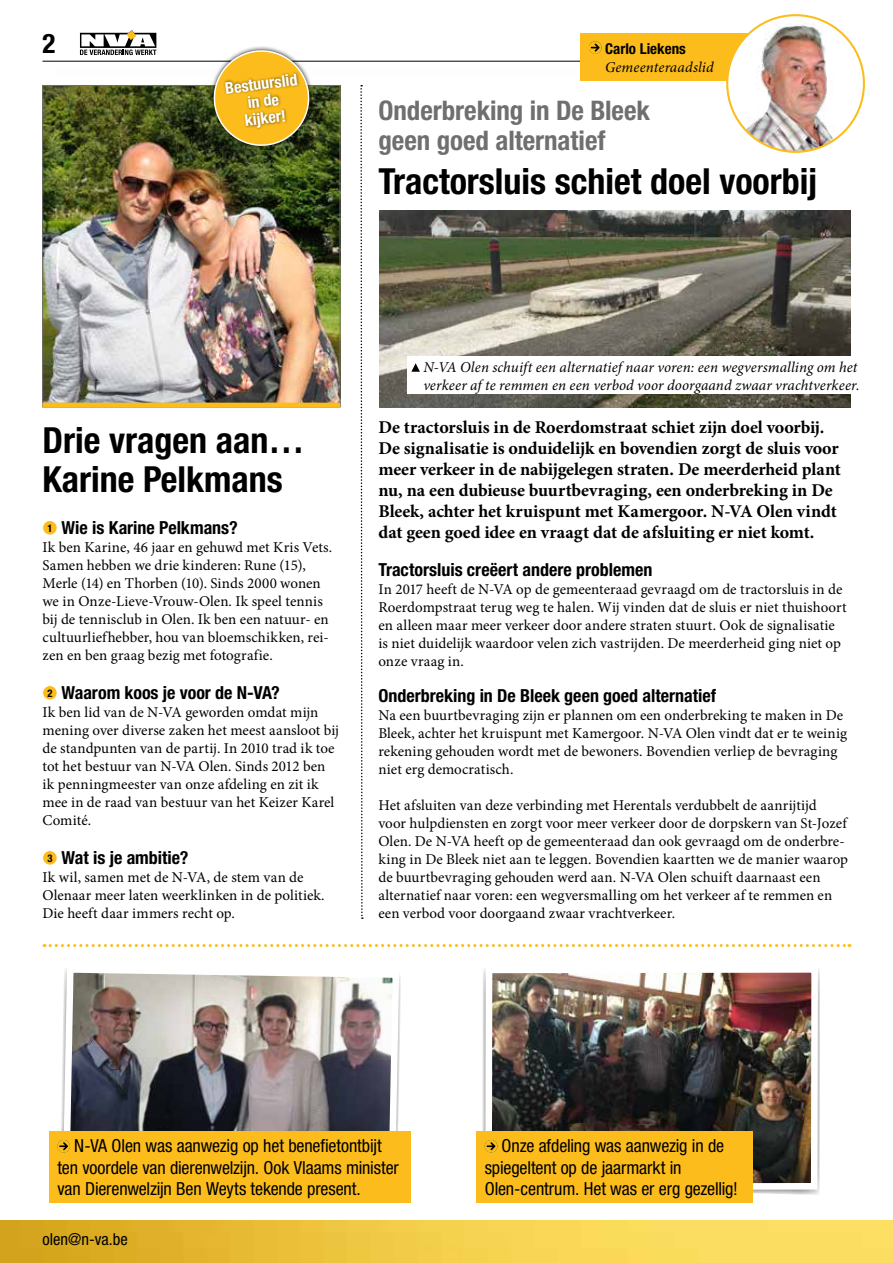
<style>
.page{position:relative;width:893px;height:1263px;background:#fff}
.page>*{position:absolute;margin:0;border:0;box-sizing:border-box;transform-origin:0 0}
.t1{font:700 condensed 36px/39px "Helvetica Neue LT Std";color:#000}
.t2{font:700 condensed 27px/30px "Helvetica Neue LT Std";color:#706f6f}
.t3{font:700 condensed 27px "Helvetica Neue LT Std";color:#000}
.t4{font:700 18px/21px "Minion Pro";letter-spacing:-.005em;color:#000}
.t5{font:condensed 18px/21px "Helvetica Neue LT Std";letter-spacing:-.01em;color:#000}
.t6{font:700 condensed 18px "Helvetica Neue LT Std";color:#000}
.t7{font:condensed 16.5px "Helvetica Neue LT Std";color:#000}
.t8{font:700 condensed 16.05px/17.4px "Helvetica Neue LT Std";color:#fff;text-align:center}
.t9{font:15px/18px "Minion Pro";color:#000}
.t10{font:italic 15px/18px "Minion Pro";letter-spacing:.005em;color:#000}
.t11{font:700 condensed 15px "Helvetica Neue LT Std";color:#000}
.s1{font-size:10.5px}
</style>
<div class="page">
<img style="left:0;top:1220px;width:893px;height:43px">
<hr style="left:43px;top:61px;width:807px;height:1px;background:#000">
<svg style="left:80px;top:30px;width:76px;height:25px"></svg>
<img style="left:45px;top:87px;width:293px;height:316px">
<div style="left:43px;top:520px;width:14px;height:15px;background:#fcbd1c;border-radius:50%"></div>
<div style="left:43px;top:520px;width:14px;height:15px;border:1px solid #fff;border-radius:50%"></div>
<div style="left:43px;top:685px;width:14px;height:15px;background:#fcbd1c;border-radius:50%"></div>
<div style="left:43px;top:685px;width:14px;height:15px;border:1px solid #fff;border-radius:50%"></div>
<div style="left:43px;top:850px;width:14px;height:15px;background:#fcbd1c;border-radius:50%"></div>
<div style="left:43px;top:850px;width:14px;height:15px;border:1px solid #fff;border-radius:50%"></div>
<hr style="left:43px;top:403px;width:297px;height:4px;background:#fcbd1c">
<svg style="left:360px;top:85px;width:3px;height:834px"></svg>
<img style="left:61px;top:969px;width:340px;height:162px">
<img style="left:482px;top:969px;width:338px;height:224px">
<svg style="left:44px;top:944px;width:806px;height:3px"></svg>
<div style="left:49px;top:1131px;width:361px;height:72px;background:#fcbd1c"></div>
<svg style="left:57px;top:1140px;width:13px;height:12px"></svg>
<div style="left:476px;top:1131px;width:277px;height:72px;background:#fcbd1c"></div>
<svg style="left:485px;top:1140px;width:12px;height:12px"></svg>
<div style="left:209px;top:46px;width:105px;height:104px;background:#000;opacity:.75"></div>
<svg style="left:212px;top:48px;width:99px;height:100px"></svg>
<div style="left:223px;top:71px;width:77px;height:60px;background:#000;opacity:.5"></div>
<img style="left:379px;top:210px;width:471px;height:197px">
<div style="left:407px;top:357px;width:472px;height:37px;background:#fff"></div>
<svg style="left:411px;top:363px;width:9px;height:9px"></svg>
<div style="left:580px;top:33px;width:196px;height:47px;background:#fcbd1c"></div>
<svg style="left:589px;top:41px;width:12px;height:13px"></svg>
<img style="left:731px;top:15px;width:133px;height:137px">
<h2 class="t3" style="left:43px;top:27px;width:14px">2</h2>
<p class="t8" style="left:224px;top:79px;width:74px;rotate:-7deg">Bestuurslid in de kijker!</p>
<p class="t11" style="left:605px;top:39px;width:82px">Carlo Liekens</p>
<p class="t10" style="left:605px;top:58px;width:110px">Gemeenteraadslid</p>
<h2 class="t2" style="left:378px;top:95px;width:273px">Onderbreking in De Bleek geen goed alternatief</h2>
<h1 class="t1" style="left:378px;top:161px;width:440px">Tractorsluis schiet doel voorbij</h1>
<h1 class="t1" style="left:43px;top:420px;width:263px">Drie vragen aan…<br>Karine Pelkmans</h1>
<p class="t6" style="left:47px;top:517px;width:192px"><span class="s1">1</span> Wie is Karine Pelkmans?</p>
<p class="t9" style="left:43px;top:538px;width:291px">Ik ben Karine, 46 jaar en gehuwd met Kris Vets.<br>Samen hebben we drie kinderen: Rune (15), Merle (14) en Thorben (10). Sinds 2000 wonen we in Onze-Lieve-Vrouw-Olen. Ik speel tennis bij de tennisclub in Olen. Ik ben een natuur- en cultuurliefhebber, hou van bloemschikken, rei&shy;zen en ben graag bezig met fotografie.</p>
<p class="t6" style="left:47px;top:682px;width:234px"><span class="s1">2</span> Waarom koos je voor de N-VA?</p>
<p class="t9" style="left:43px;top:703px;width:298px">Ik ben lid van de N-VA geworden omdat mijn mening over diverse zaken het meest aansloot bij de standpunten van de partij. In 2010 trad ik toe tot het bestuur van N-VA Olen. Sinds 2012 ben ik penningmeester van onze afdeling en zit ik mee in de raad van bestuur van het Keizer Karel Comité.</p>
<p class="t6" style="left:47px;top:847px;width:143px"><span class="s1">3</span> Wat is je ambitie?</p>
<p class="t9" style="left:43px;top:868px;width:284px">Ik wil, samen met de N-VA, de stem van de<br>Olenaar meer laten weerklinken in de politiek.<br>Die heeft daar immers recht op.</p>
<p class="t10" style="left:423px;top:358px;width:438px">N-VA Olen schuift een alternatief naar voren: een wegversmalling om het verkeer af te remmen en een verbod voor doorgaand zwaar vrachtverkeer.</p>
<p class="t4" style="left:378px;top:417px;width:464px">De tractorsluis in de Roerdomstraat schiet zijn doel voorbij.<br>De signalisatie is onduidelijk en bovendien zorgt de sluis voor meer verkeer in de nabijgelegen straten. De meerderheid plant nu, na een dubieuse buurtbevraging, een onderbreking in De Bleek, achter het kruispunt met Kamergoor. N-VA Olen vindt dat geen goed idee en vraagt dat de afsluiting er niet komt.</p>
<p class="t6" style="left:378px;top:559px;width:275px">Tractorsluis creëert andere problemen</p>
<p class="t9" style="left:378px;top:580px;width:470px">In 2017 heeft de N-VA op de gemeenteraad gevraagd om de tractorsluis in de Roerdompstraat terug weg te halen. Wij vinden dat de sluis er niet thuishoort en alleen maar meer verkeer door andere straten stuurt. Ook de signalisatie is niet duidelijk waardoor velen zich vastrijden. De meerderheid ging niet op onze vraag in.</p>
<p class="t6" style="left:378px;top:685px;width:339px">Onderbreking in De Bleek geen goed alternatief</p>
<p class="t9" style="left:378px;top:706px;width:470px">Na een buurtbevraging zijn er plannen om een onderbreking te maken in De Bleek, achter het kruispunt met Kamergoor. N-VA Olen vindt dat er te weinig rekening gehouden wordt met de bewoners. Bovendien verliep de bevraging niet erg democratisch.</p>
<p class="t9" style="left:378px;top:796px;width:471px">Het afsluiten van deze verbinding met Herentals verdubbelt de aanrijtijd voor hulpdiensten en zorgt voor meer verkeer door de dorpskern van St-Jozef Olen. De N-VA heeft op de gemeenteraad dan ook gevraagd om de onderbre&shy;king in De Bleek niet aan te leggen. Bovendien kaartten we de manier waarop de buurtbevraging gehouden werd aan. N-VA Olen schuift daarnaast een alternatief naar voren: een wegversmalling om het verkeer af te remmen en een verbod voor doorgaand zwaar vrachtverkeer.</p>
<p class="t5" style="left:57px;top:1135px;width:343px;text-indent:17px">N-VA Olen was aanwezig op het benefietontbijt ten voordele van dierenwelzijn. Ook Vlaams minister van Dierenwelzijn Ben Weyts tekende present.</p>
<p class="t5" style="left:485px;top:1135px;width:255px;text-indent:17px">Onze afdeling was aanwezig in de spiegeltent op de jaarmarkt in<br>Olen-centrum. Het was er erg gezellig!</p>
<p class="t7" style="left:43px;top:1229px;width:87px">olen@n-va.be</p>
</div>
